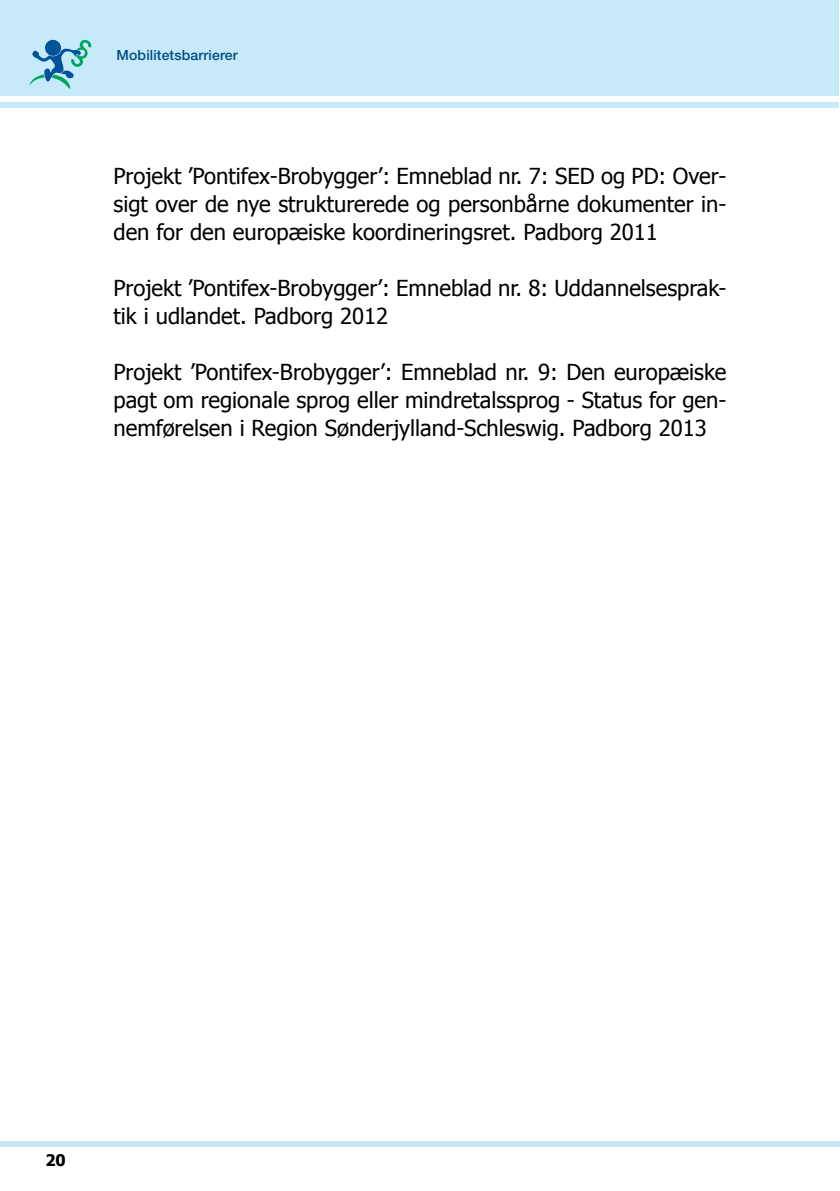
<style>
.page{position:relative;width:840px;height:1191px;background:#fff}
.page>*{position:absolute;margin:0;border:0;box-sizing:border-box;transform-origin:0 0}
.t1{font:22px/28px "Tahoma";color:#000;text-align:justify}
.t2{font:700 16px "Tahoma";color:#000}
.t3{font:500 14px "Helvetica Neue";letter-spacing:.01em;color:#004d7f}
</style>
<div class="page">
<div style="left:0;top:0;width:838px;height:96px;background:#c7eafb"></div>
<div style="left:0;top:102px;width:838px;height:5px;background:#c7eafb"></div>
<div style="left:0;top:1141px;width:839px;height:5px;background:#c7eafb"></div>
<svg style="left:30px;top:40px;width:61px;height:49px"></svg>
<p class="t3" style="left:116px;top:47px;width:123px">Mobilitetsbarrierer</p>
<p class="t1" style="left:113px;top:161px;width:614px">Projekt ’Pontifex-Brobygger’: Emneblad nr. 7: SED og PD: Over&shy;sigt over de nye strukturerede og personbårne dokumenter in&shy;den for den europæiske koordineringsret. Padborg 2011</p>
<p class="t1" style="left:113px;top:273px;width:614px">Projekt ’Pontifex-Brobygger’: Emneblad nr. 8: Uddannelsesprak&shy;tik i udlandet. Padborg 2012</p>
<p class="t1" style="left:113px;top:357px;width:614px">Projekt ’Pontifex-Brobygger’: Emneblad nr. 9: Den europæiske pagt om regionale sprog eller mindretalssprog - Status for gen&shy;nemførelsen i Region Sønderjylland-Schleswig. Padborg 2013</p>
<p class="t2" style="left:45px;top:1149px;width:22px">20</p>
</div>
